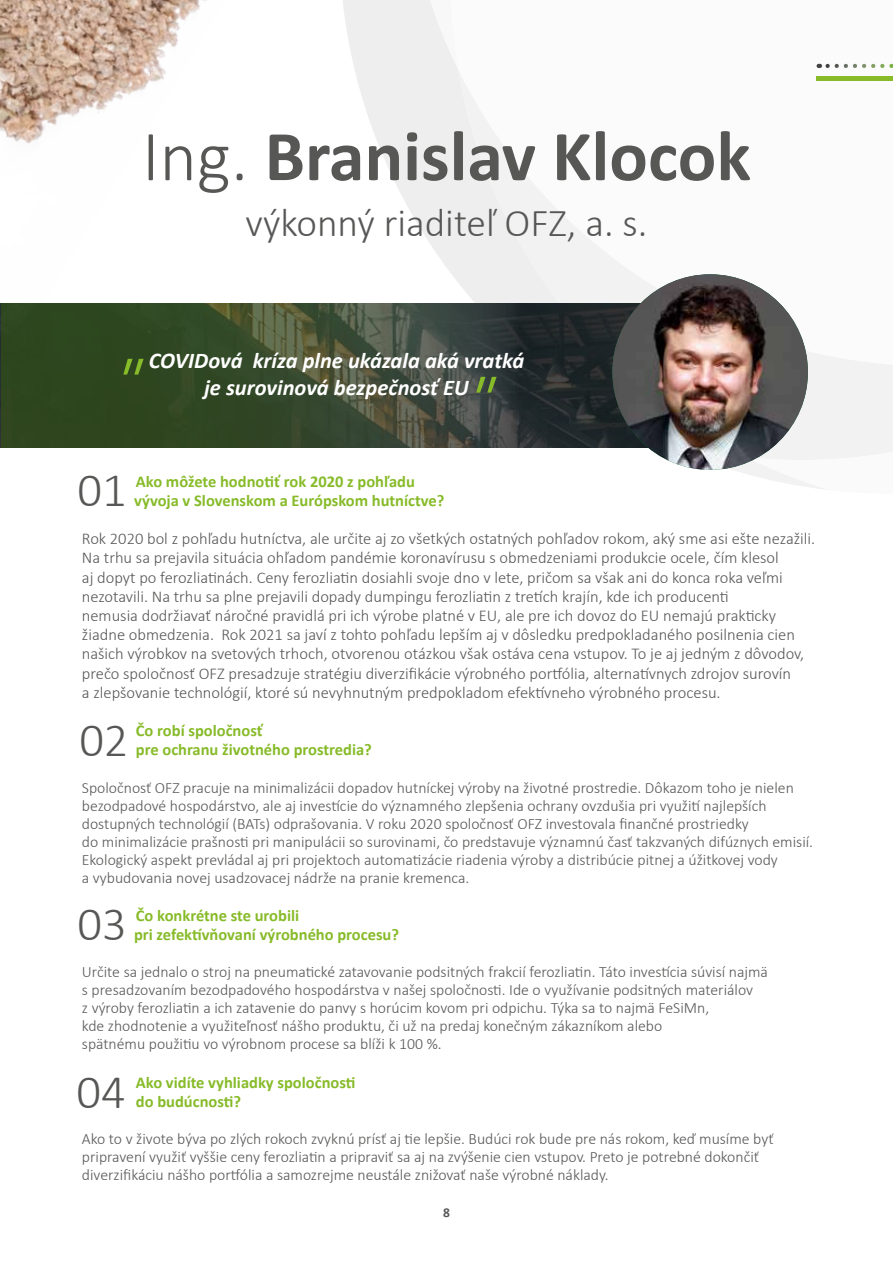
<style>
.page{position:relative;width:893px;height:1263px;background:#fff}
.page>*{position:absolute;margin:0;border:0;box-sizing:border-box;transform-origin:0 0}
.t1{font:700 72px "Calibri";color:#575756}
.t2{font:300 48.45px "Calibri";color:#575756}
.t3{font:300 39.6px "Calibri";color:#575756}
.t4{font:italic 700 22.5px/27px "Calibri";color:#fff;text-align:center}
.t5{font:300 16.5px/19.2px "Calibri";color:#575756}
.t6{font:700 16.5px/19.2px "Calibri";color:#87bb29}
.t7{font:300 15.75px/18px "Calibri";color:#575756}
.t8{font:700 13.5px "Calibri";color:#575756}
.s1{font-weight:300}
</style>
<div class="page">
<svg style="left:339px;top:0;width:112px;height:304px"></svg>
<svg style="left:451px;top:70px;width:7px;height:234px;background:#efefef"></svg>
<svg style="left:458px;top:71px;width:288px;height:381px"></svg>
<svg style="left:408px;top:0;width:50px;height:70px"></svg>
<svg style="left:658px;top:348px;width:235px;height:126px"></svg>
<div style="left:746px;top:457px;width:84px;height:33px;background:#fafafa"></div>
<img style="left:0;top:0;width:231px;height:304px">
<hr style="left:816px;top:77px;width:77px;height:4px;background:#87bb29">
<svg style="left:827px;top:64px;width:66px;height:4px"></svg>
<svg style="left:1px;top:304px;width:646px;height:144px;background:#35442e"></svg>
<img style="left:612px;top:274px;width:196px;height:196px;border-radius:98px">
<svg style="left:123px;top:359px;width:21px;height:16px"></svg>
<svg style="left:476px;top:377px;width:21px;height:16px"></svg>
<h1 class="t1" style="left:142px;top:105px;width:610px"><span class="s1">Ing.</span> Branislav Klocok</h1>
<h3 class="t3" style="left:245px;top:198px;width:404px">výkonný riaditeľ OFZ, a. s.</h3>
<h3 class="t4" style="left:149px;top:347px;width:377px">COVIDová kríza plne ukázala aká vratká je surovinová bezpečnosť EU</h3>
<p class="t6" style="left:134px;top:471px;width:312px">Ako môžete hodnotiť rok 2020 z pohľadu vývoja v Slovenskom a Európskom hutníctve?</p>
<p class="t5" style="left:82px;top:529px;width:735px">Rok 2020 bol z pohľadu hutníctva, ale určite aj zo všetkých ostatných pohľadov rokom, aký sme asi ešte nezažili.<br>Na trhu sa prejavila situácia ohľadom pandémie koronavírusu s obmedzeniami produkcie ocele, čím klesol<br>aj dopyt po ferozliatinách. Ceny ferozliatin dosiahli svoje dno v lete, pričom sa však ani do konca roka veľmi nezotavili. Na trhu sa plne prejavili dopady dumpingu ferozliatin z tretích krajín, kde ich producenti<br>nemusia dodržiavať náročné pravidlá pri ich výrobe platné v EU, ale pre ich dovoz do EU nemajú prakticky žiadne obmedzenia. Rok 2021 sa javí z tohto pohľadu lepším aj v dôsledku predpokladaného posilnenia cien našich výrobkov na svetových trhoch, otvorenou otázkou však ostáva cena vstupov. To je aj jedným z dôvodov, prečo spoločnosť OFZ presadzuje stratégiu diverzifikácie výrobného portfólia, alternatívnych zdrojov surovín<br>a zlepšovanie technológií, ktoré sú nevyhnutným predpokladom efektívneho výrobného procesu.</p>
<p class="t6" style="left:136px;top:721px;width:237px">Čo robí spoločnosť<br>pre ochranu životného prostredia?</p>
<p class="t7" style="left:82px;top:778px;width:733px">Spoločnosť OFZ pracuje na minimalizácii dopadov hutníckej výroby na životné prostredie. Dôkazom toho je nielen bezodpadové hospodárstvo, ale aj investície do významného zlepšenia ochrany ovzdušia pri využití najlepších dostupných technológií (BATs) odprašovania. V roku 2020 spoločnosť OFZ investovala finančné prostriedky<br>do minimalizácie prašnosti pri manipulácii so surovinami, čo predstavuje významnú časť takzvaných difúznych emisií.<br>Ekologický aspekt prevládal aj pri projektoch automatizácie riadenia výroby a distribúcie pitnej a úžitkovej vody<br>a vybudovania novej usadzovacej nádrže na pranie kremenca.</p>
<p class="t6" style="left:134px;top:906px;width:266px">Čo konkrétne ste urobili<br>pri zefektívňovaní výrobného procesu?</p>
<p class="t7" style="left:82px;top:963px;width:688px">Určite sa jednalo o stroj na pneumatické zatavovanie podsitných frakcií ferozliatin. Táto investícia súvisí najmä s presadzovaním bezodpadového hospodárstva v našej spoločnosti. Ide o využívanie podsitných materiálov<br>z výroby ferozliatin a ich zatavenie do panvy s horúcim kovom pri odpichu. Týka sa to najmä FeSiMn,<br>kde zhodnotenie a využiteľnosť nášho produktu, či už na predaj konečným zákazníkom alebo<br>spätnému použitiu vo výrobnom procese sa blíži k 100 %.</p>
<p class="t6" style="left:136px;top:1072px;width:221px">Ako vidíte vyhliadky spoločnosti do budúcnosti?</p>
<p class="t7" style="left:82px;top:1130px;width:693px">Ako to v živote býva po zlých rokoch zvyknú prísť aj tie lepšie. Budúci rok bude pre nás rokom, keď musíme byť pripravení využiť vyššie ceny ferozliatin a pripraviť sa aj na zvýšenie cien vstupov. Preto je potrebné dokončiť diverzifikáciu nášho portfólia a samozrejme neustále znižovať naše výrobné náklady.</p>
<h2 class="t2" style="left:78px;top:460px;width:51px">01</h2>
<h2 class="t2" style="left:79px;top:710px;width:51px">02</h2>
<h2 class="t2" style="left:78px;top:894px;width:51px">03</h2>
<h2 class="t2" style="left:77px;top:1062px;width:51px">04</h2>
<p class="t8" style="left:443px;top:1203px;width:8px">8</p>
</div>
